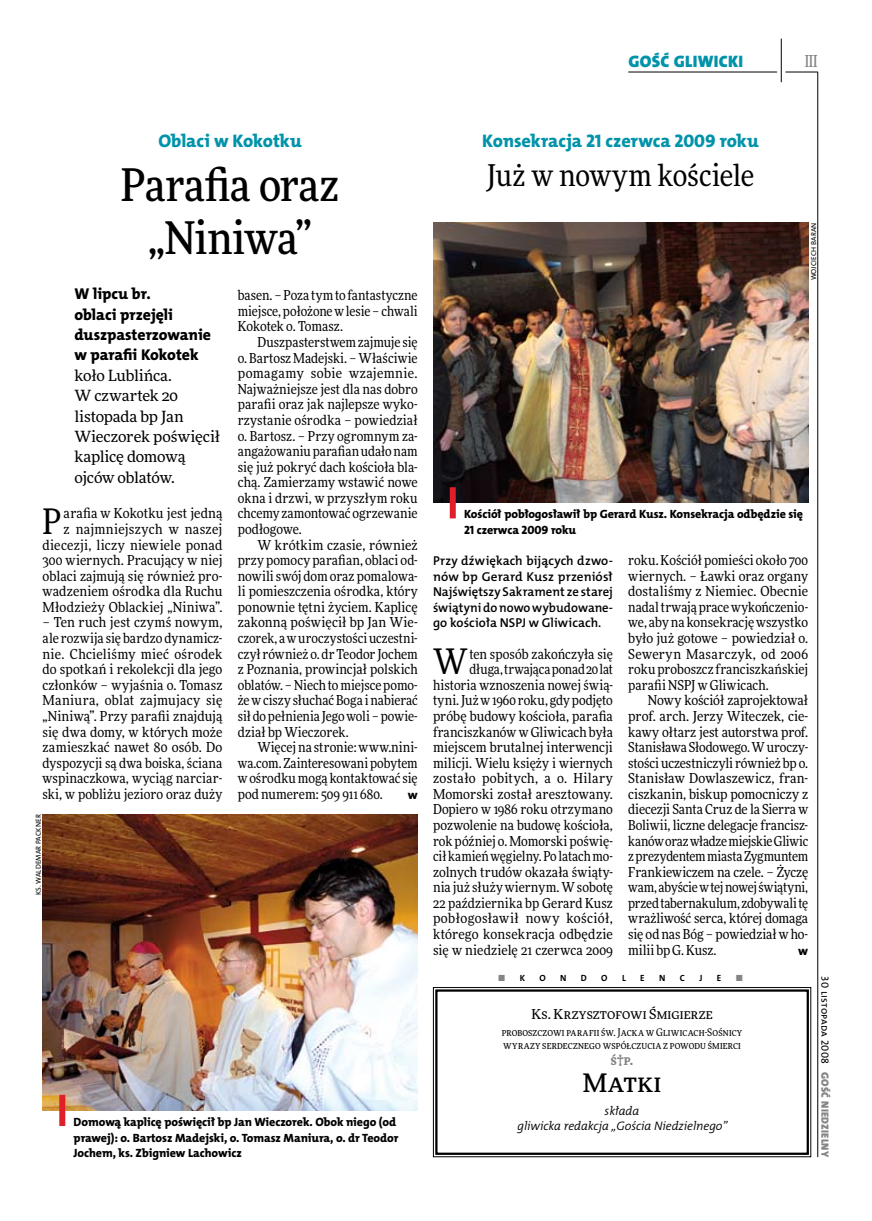
<style>
.page{position:relative;width:872px;height:1221px;background:#fff}
.page>*{position:absolute;margin:0;border:0;box-sizing:border-box;transform-origin:0 0}
.t1{font:500 45px/52.5px "Freeday Narrow";letter-spacing:-.015em;color:#000;text-align:center}
.t2{font:35.25px "Freeday Narrow News";color:#000}
.t3{font:30px "Freeday Narrow News";letter-spacing:-.01em;color:#000}
.t4{font:500 25.5px "Freeday";letter-spacing:.02em;color:#000}
.t5{font:18.3px "The Mix HP8 Ex Bld";letter-spacing:-.005em;color:#0093aa}
.t6{font:16.65px "The Mix HP9 Blk";letter-spacing:.02em;color:#0093aa}
.t7{font:500 16.5px "Freeday Narrow";color:#858486;scale:.9 1}
.t8{font:15.75px/20.4px "The Mix HP8 Ex Bld";letter-spacing:-.005em;color:#000}
.t9{font:15.45px/20.4px "Freeday News";letter-spacing:-.01em;color:#000}
.t10{font:13.8px/15.6px "Freeday Narrow News";letter-spacing:.005em;color:#000;text-align:justify}
.t11{font:13.8px "Freeday News";letter-spacing:.01em;color:#000}
.t12{font:900 13.8px "Freeday Narrow";color:#858486}
.t13{font:12.9px/15.6px "The Mix HP6 Se Bld";color:#000;text-align:justify}
.t14{font:12.45px/15px "The Mix HP4 Se Lig IT";letter-spacing:-.005em;color:#000;text-align:center}
.t15{font:12.45px "The Mix HP8 Ex Bld";color:#000}
.t16{font:12px/15.6px "The Mix HP8 Ex Bld";letter-spacing:-.005em;color:#000}
.t17{font:10.5px/13.5px "Freeday Narrow News";letter-spacing:.015em;color:#000}
.t18{font:10.5px "The Mix HP5 Plain";letter-spacing:.015em;color:#000}
.t19{font:10.5px "The Mix HP9 Blk";letter-spacing:.025em;color:#858486}
.t20{font:9px "The Mix HP7 Bld";color:#000}
.t21{font:9px "The Mix HP7 Bld";color:#858486}
.t22{font:7.2px "The Mix HP5 Plain";letter-spacing:.01em;color:#000}
.s1{color:#858486}
</style>
<div class="page">
<hr style="left:817px;top:72px;width:1px;height:1084px;background:#000">
<hr style="left:781px;top:39px;width:1px;height:43px;background:#000">
<hr style="left:785px;top:72px;width:32px;height:1px;background:#000">
<hr style="left:628px;top:72px;width:149px;height:1px;background:#000">
<img style="left:433px;top:222px;width:375px;height:281px">
<img style="left:43px;top:814px;width:375px;height:296px">
<div style="left:450px;top:487px;width:6px;height:31px;background:#df1f2a"></div>
<div style="left:59px;top:1094px;width:6px;height:31px;background:#df1f2a"></div>
<svg style="left:432px;top:987px;width:379px;height:170px"></svg>
<div style="left:435px;top:989px;width:374px;height:165px;border:2px solid #000"></div>
<p class="t6" style="left:628px;top:50px;width:116px">GOŚĆ GLIWICKI</p>
<p class="t7" style="left:804px;top:50px;width:16px">III</p>
<h3 class="t5" style="left:158px;top:129px;width:145px">Oblaci w Kokotku</h3>
<h1 class="t1" style="left:121px;top:158px;width:220px">Parafia oraz „Niniwa”</h1>
<p class="t8" style="left:74px;top:284px;width:138px">W lipcu br.<br>oblaci przejęli duszpasterzowanie w parafii Kokotek</p>
<p class="t9" style="left:74px;top:365px;width:147px">koło Lublińca.<br>W czwartek 20 listopada bp Jan<br>Wieczorek poświęcił kaplicę domową ojców oblatów.</p>
<p class="t10" style="left:43px;top:505px;width:181px;text-align:right">arafia w Kokotku jest jedną<br>z najmniejszych w naszej diecezji, liczy niewiele ponad<br>300 wiernych. Pracujący w niej oblaci zajmują się również pro&shy;wadzeniem ośrodka dla Ruchu<br>Młodzieży Oblackiej „Niniwa”.</p>
<p class="t10" style="left:43px;top:614px;width:181px">– Ten ruch jest czymś nowym, ale rozwija się bardzo dynamicz&shy;nie. Chcieliśmy mieć ośrodek do spotkań i rekolekcji dla jego członków – wyjaśnia o. Tomasz Maniura, oblat zajmujacy się „Niniwą”. Przy parafii znajdują się dwa domy, w których może zamieszkać nawet 80 osób. Do dyspozycji są dwa boiska, ściana wspinaczkowa, wyciąg narciar&shy;ski, w pobliżu jezioro oraz duży</p>
<h2 class="t2" style="left:43px;top:499px;width:21px">P</h2>
<p class="t22" style="left:34px;top:894px;width:81px;rotate:-90deg">ks. Waldemar Packner</p>
<p class="t10" style="left:238px;top:287px;width:181px">basen. – Poza tym to fantastyczne miejsce, położone wlesie – chwali Kokotek o. Tomasz.</p>
<p class="t10" style="left:238px;top:334px;width:181px;text-indent:20px">Duszpasterstwem zajmuje się o. Bartosz Madejski. – Właściwie pomagamy sobie wzajemnie.<br>Najważniejsze jest dla nas dobro parafii oraz jak najlepsze wyko&shy;rzystanie ośrodka – powiedział o. Bartosz. – Przy ogromnym za&shy;angażowaniu parafian udało nam się już pokryć dach kościoła bla&shy;chą. zamierzamy wstawić nowe okna i drzwi, w przyszłym roku chcemy zamontować ogrzewanie podłogowe.</p>
<p class="t10" style="left:238px;top:536px;width:181px;text-indent:20px">W krótkim czasie, również przy pomocy parafian, oblaci od&shy;nowili swój dom oraz pomalowa&shy;li pomieszczenia ośrodka, który ponownie tętni życiem. Kaplicę zakonną poświęcił bp Jan Wie&shy;czorek, awuroczystości uczestni&shy;czył również o. dr Teodor Jochem z Poznania, prowincjał polskich oblatów. – Niech to miejsce pomo&shy;że wciszy słuchać Boga i nabierać sił do pełnienia Jego woli – powie&shy;dział bp Wieczorek.</p>
<p class="t10" style="left:238px;top:739px;width:181px;text-indent:20px">Więcej na stronie: www.nini&shy;wa.com. Zainteresowani pobytem wośrodku mogą kontaktować się pod numerem: 509 911 680.</p>
<p class="t15" style="left:408px;top:786px;width:11px">w</p>
<p class="t16" style="left:74px;top:1114px;width:326px">Domową kaplicę poświęcił bp Jan Wieczorek. Obok niego (od prawej): o. Bartosz Madejski, o. Tomasz Maniura, o. dr Teodor<br>Jochem, ks. Zbigniew Lachowicz</p>
<h3 class="t5" style="left:482px;top:129px;width:278px">Konsekracja 21 czerwca 2009 roku</h3>
<h3 class="t3" style="left:487px;top:156px;width:269px">Już w nowym kościele</h3>
<p class="t22" style="left:809px;top:280px;width:59px;rotate:-90deg">Wojciech Baran</p>
<p class="t16" style="left:464px;top:506px;width:340px">Kościół pobłogosławił bp Gerard Kusz. Konsekracja odbędzie się<br>21 czerwca 2009 roku</p>
<p class="t13" style="left:433px;top:553px;width:181px">Przy dźwiękach bijących dzwo&shy;nów bp Gerard Kusz przeniósł Najświętszy Sakrament ze starej świątyni do nowo wybudowane&shy;go kościoła NSPJ w Gliwicach.</p>
<h2 class="t2" style="left:433px;top:640px;width:36px">W</h2>
<p class="t10" style="left:433px;top:645px;width:181px;text-align:right">ten sposób zakończyła się długa, trwająca ponad 20 lat historia wznoszenia nowej świą&shy;tyni. Już w1960 roku, gdy podjęto próbę budowy kościoła, parafia franciszkanów w Gliwicach była miejscem brutalnej interwencji milicji. Wielu księży i wiernych zostało pobitych, a o. Hilary<br>Momorski został aresztowany.<br>Dopiero w 1986 roku otrzymano pozwolenie na budowę kościoła, rok później o. Momorski poświę&shy;cił kamień węgielny. Po latach mo&shy;zolnych trudów okazała świąty&shy;nia już służy wiernym. Wsobotę<br>22 października bp Gerard Kusz pobłogosławił nowy kościół, którego konsekracja odbędzie się w niedzielę 21 czerwca 2009</p>
<p class="t10" style="left:628px;top:552px;width:181px">roku. Kościół pomieści około 700 wiernych. – Ławki oraz organy dostaliśmy z Niemiec. Obecnie nadal trwają prace wykończenio&shy;we, aby na konsekrację wszystko było już gotowe – powiedział o.<br>Seweryn Masarczyk, od 2006 roku proboszcz franciszkańskiej parafii NSPJ w Gliwicach.</p>
<p class="t10" style="left:628px;top:692px;width:182px;text-indent:20px">Nowy kościół zaprojektował prof. arch. Jerzy Witeczek, cie&shy;kawy ołtarz jest autorstwa prof.<br>Stanisława Słodowego. W uroczy&shy;stości uczestniczyli również bp o.<br>Stanisław Dowlaszewicz, fran&shy;ciszkanin, biskup pomocniczy z diecezji Santa Cruz de la Sierra w Boliwii, liczne delegacje francisz&shy;kanów oraz władze miejskie Gliwic z prezydentem miasta Zygmuntem Frankiewiczem na czele. – Życzę wam, abyście w tej nowej świątyni, przed tabernakulum, zdobywali tę wrażliwość serca, której domaga się od nas Bóg – powiedział w ho&shy;milii bp G. Kusz.</p>
<p class="t15" style="left:798px;top:942px;width:11px">w</p>
<p class="t20" style="left:498px;top:972px;width:36px"><span class="s1">■</span> KO</p>
<p class="t20" style="left:560px;top:972px;width:8px">N</p>
<p class="t20" style="left:581px;top:972px;width:14px">DO</p>
<p class="t20" style="left:622px;top:972px;width:5px">L</p>
<p class="t20" style="left:640px;top:972px;width:6px">E</p>
<p class="t20" style="left:659px;top:972px;width:8px">N</p>
<p class="t20" style="left:680px;top:972px;width:7px">C</p>
<p class="t20" style="left:699px;top:972px;width:4px">J</p>
<p class="t20" style="left:717px;top:972px;width:6px">E</p>
<p class="t21" style="left:735px;top:972px;width:9px">■</p>
<p class="t11" style="left:531px;top:1005px;width:183px">Ks. Krzysztofowi Śmigierze</p>
<p class="t17" style="left:502px;top:1025px;width:242px">proboszczowi parafii św. Jacka w Gliwicach-Sośnicy wyrazy serdecznego współczucia z powodu śmierci</p>
<p class="t12" style="left:611px;top:1050px;width:24px">ś†p.</p>
<h3 class="t4" style="left:583px;top:1066px;width:80px">Matki</h3>
<p class="t14" style="left:517px;top:1103px;width:212px">składa<br>gliwicka redakcja „Gościa Niedzielnego”</p>
<p class="t18" style="left:832px;top:976px;width:89px;rotate:90deg">30 listopada 2008</p>
<p class="t19" style="left:832px;top:1071px;width:87px;rotate:90deg">GOŚĆ NIEDZIELNY</p>
</div>
